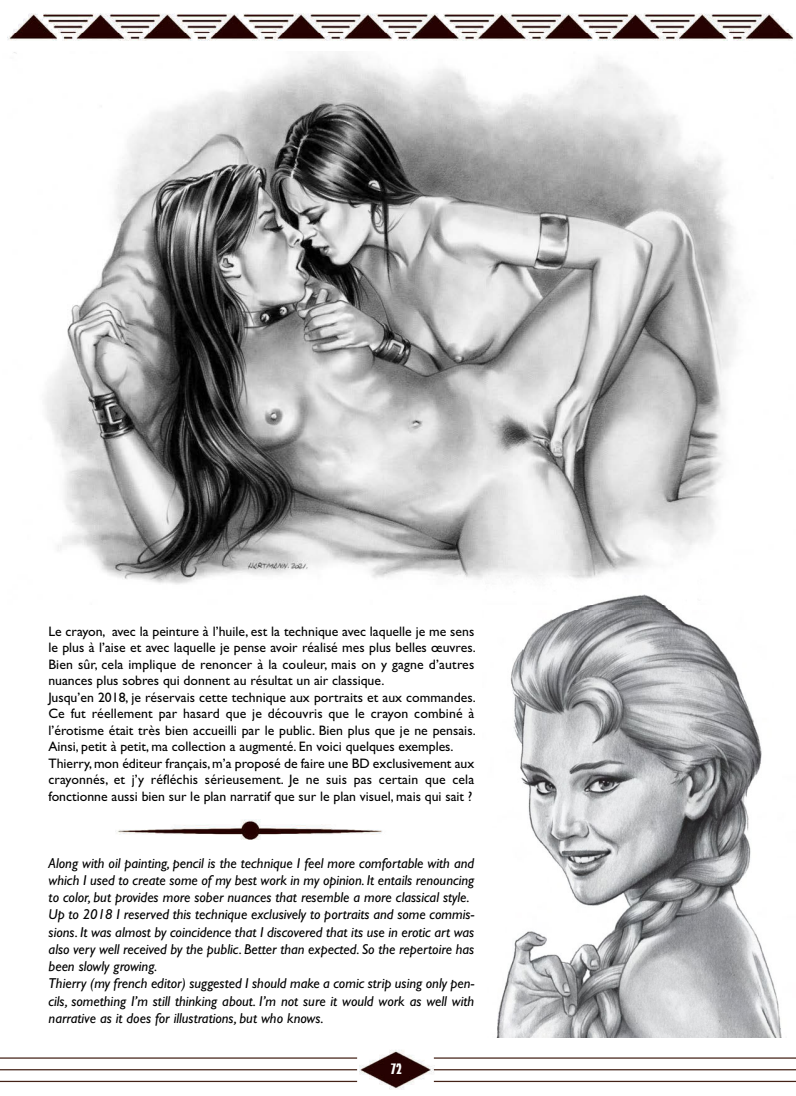
<style>
.page{position:relative;width:796px;height:1096px;background:#fff}
.page>*{position:absolute;margin:0;border:0;box-sizing:border-box;transform-origin:0 0}
.t1{font:15px "Aardvark";color:#fff}
.t2{font:italic 14.38px/17.2px "Gill Sans";color:#000;text-align:justify}
.t3{font:13.75px/16.5px "Gill Sans";color:#000;text-align:justify}
</style>
<div class="page">
<img style="left:360px;top:1050px;width:78px;height:40px">
<hr style="left:0;top:1057px;width:357px;height:1px;background:#442216">
<hr style="left:0;top:1069px;width:357px;height:1px;background:#442216">
<hr style="left:0;top:1081px;width:357px;height:1px;background:#442216">
<hr style="left:434px;top:1057px;width:362px;height:1px;background:#442216">
<hr style="left:434px;top:1069px;width:362px;height:1px;background:#442216">
<hr style="left:434px;top:1081px;width:362px;height:1px;background:#442216">
<img style="left:14px;top:51px;width:724px;height:534px">
<img style="left:117px;top:819px;width:265px;height:21px">
<img style="left:482px;top:576px;width:300px;height:461px">
<img style="left:7px;top:13px;width:786px;height:28px">
<p class="t3" style="left:48px;top:624px;width:429px">Le crayon, avec la peinture à l’huile, est la technique avec laquelle je me sens le plus à l’aise et avec laquelle je pense avoir réalisé mes plus belles œuvres.<br>Bien sûr, cela implique de renoncer à la couleur, mais on y gagne d’autres nuances plus sobres qui donnent au résultat un air classique.</p>
<p class="t3" style="left:48px;top:690px;width:429px">Jusqu’en 2018, je réservais cette technique aux portraits et aux commandes.<br>Ce fut réellement par hasard que je découvris que le crayon combiné à l’érotisme était très bien accueilli par le public. Bien plus que je ne pensais.<br>Ainsi, petit à petit, ma collection a augmenté. En voici quelques exemples.</p>
<p class="t3" style="left:48px;top:756px;width:427px">Thierry, mon éditeur français, m’a proposé de faire une BD exclusivement aux crayonnés, et j’y réfléchis sérieusement. Je ne suis pas certain que cela fonctionne aussi bien sur le plan narratif que sur le plan visuel, mais qui sait ?</p>
<p class="t2" style="left:49px;top:855px;width:427px">Along with oil painting, pencil is the technique I feel more comfortable with and which I used to create some of my best work in my opinion. It entails renouncing to color, but provides more sober nuances that resemble a more classical style.</p>
<p class="t2" style="left:49px;top:907px;width:427px">Up to 2018 I reserved this technique exclusively to portraits and some commis&shy;sions. It was almost by coincidence that I discovered that its use in erotic art was also very well received by the public. Better than expected. So the repertoire has been slowly growing.</p>
<p class="t2" style="left:49px;top:976px;width:427px">Thierry (my french editor) suggested I should make a comic strip using only pen&shy;cils, something I’m still thinking about. I’m not sure it would work as well with narrative as it does for illustrations, but who knows.</p>
<p class="t1" style="left:391px;top:1059px;width:12px">72</p>
</div>
